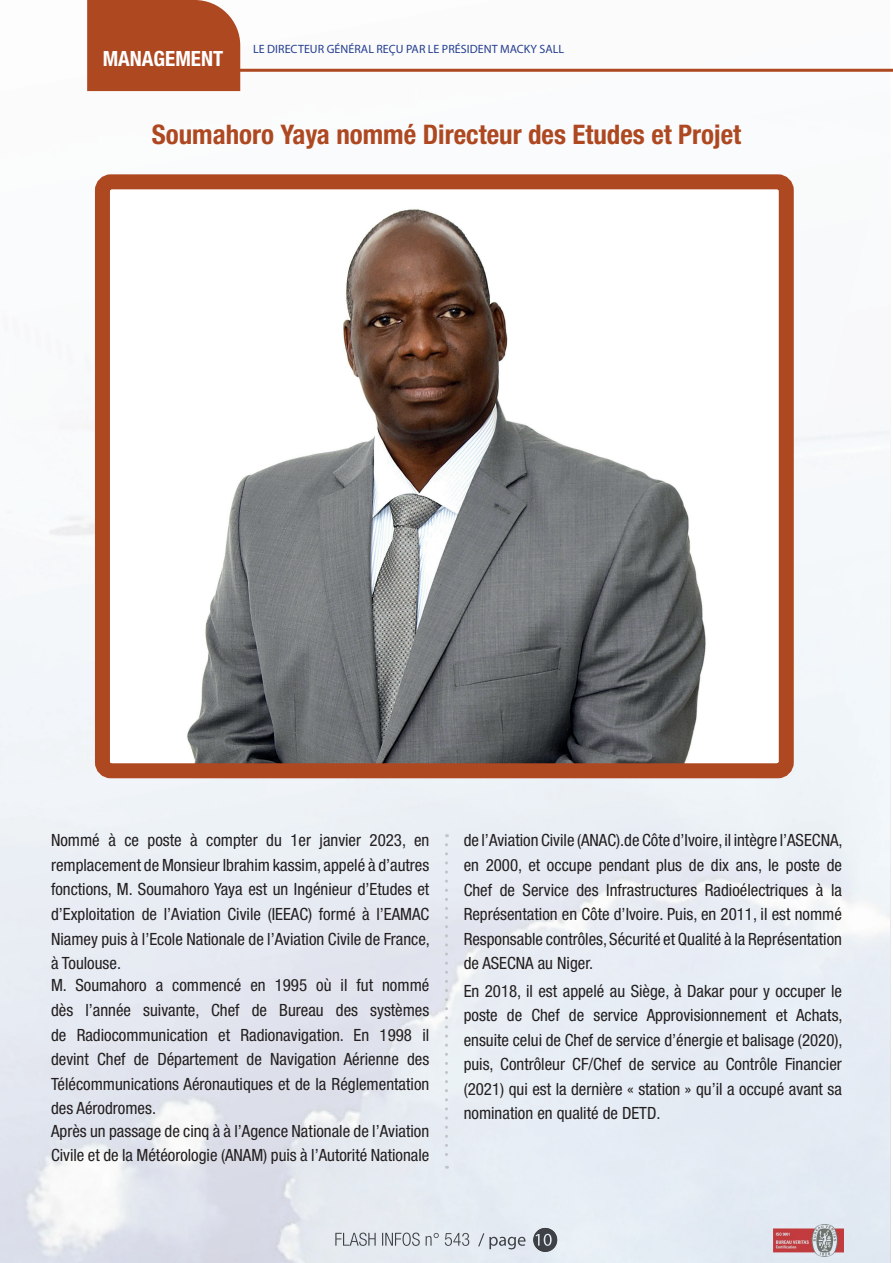
<style>
.page{position:relative;width:893px;height:1263px;background:#fff}
.page>*{position:absolute;margin:0;border:0;box-sizing:border-box;transform-origin:0 0}
.t1{font:700 condensed 27px "Helvetica Neue LT Std";color:#ae4821}
.t2{font:700 condensed 21px "Helvetica Neue LT Std";color:#fff}
.t3{font:condensed 16.95px/24.6px "Helvetica Neue LT Std";color:#231f20;text-align:justify}
.t4{font:12px "Myriad Pro";letter-spacing:.005em;color:#253f8e}
</style>
<div class="page">
<img style="left:727px;top:584px;width:163px;height:679px">
<div style="left:0;top:497px;width:41px;height:182px;background:#f5f7fa"></div>
<img style="left:782px;top:811px;width:108px;height:452px">
<img style="left:355px;top:876px;width:343px;height:387px">
<div style="left:836px;top:1036px;width:54px;height:227px;background:#e4eaf3"></div>
<div style="left:0;top:880px;width:211px;height:103px;background:#e9ecf4"></div>
<div style="left:0;top:934px;width:199px;height:219px;background:#e5e8f1"></div>
<img style="left:0;top:1153px;width:251px;height:110px">
<img style="left:239px;top:1213px;width:218px;height:50px">
<img style="left:533px;top:1228px;width:24px;height:24px">
<img style="left:774px;top:1224px;width:69px;height:32px">
<img style="left:335px;top:1232px;width:135px;height:14px">
<img style="left:474px;top:1233px;width:56px;height:16px">
<img style="left:536px;top:1234px;width:16px;height:12px">
<img style="left:890px;top:68px;width:3px;height:1195px">
<hr style="left:214px;top:69px;width:679px;height:3px;background:#ae4821">
<div style="left:87px;top:0;width:153px;height:91px;background:#ae4821"></div>
<svg style="left:445px;top:845px;width:3px;height:324px"></svg>
<img style="left:186px;top:209px;width:592px;height:553px">
<div style="left:95px;top:174px;width:699px;height:604px;border:15px solid #ae4821;border-radius:9px"></div>
<p class="t2" style="left:103px;top:45px;width:122px">MANAGEMENT</p>
<p class="t4" style="left:253px;top:42px;width:312px">LE DIRECTEUR GÉNÉRAL REÇU PAR LE PRÉSIDENT MACKY SALL</p>
<h1 class="t1" style="left:152px;top:118px;width:591px">Soumahoro Yaya nommé Directeur des Etudes et Projet</h1>
<p class="t3" style="left:51px;top:828px;width:380px">Nommé à ce poste à compter du 1er janvier 2023, en remplacement de Monsieur Ibrahim kassim, appelé à d’autres fonctions, M. Soumahoro Yaya est un Ingénieur d’Etudes et d’Exploitation de l’Aviation Civile (IEEAC) formé à l’EAMAC Niamey puis à l’Ecole Nationale de l’Aviation Civile de France, à Toulouse.</p>
<p class="t3" style="left:51px;top:973px;width:380px">M. Soumahoro a commencé en 1995 où il fut nommé dès l’année suivante, Chef de Bureau des systèmes de Radiocommunication et Radionavigation. En 1998 il devint Chef de Département de Navigation Aérienne des Télécommunications Aéronautiques et de la Réglementation des Aérodromes.</p>
<p class="t3" style="left:51px;top:1118px;width:380px">Après un passage de cinq à à l’Agence Nationale de l’Aviation<br>Civile et de la Météorologie (ANAM) puis à l’Autorité Nationale</p>
<p class="t3" style="left:464px;top:828px;width:380px">de l’Aviation Civile (ANAC).de Côte d’Ivoire, il intègre l’ASECNA, en 2000, et occupe pendant plus de dix ans, le poste de Chef de Service des Infrastructures Radioélectriques à la Représentation en Côte d’Ivoire. Puis, en 2011, il est nommé Responsable contrôles, Sécurité et Qualité à la Représentation de ASECNA au Niger.</p>
<p class="t3" style="left:464px;top:978px;width:380px">En 2018, il est appelé au Siège, à Dakar pour y occuper le poste de Chef de service Approvisionnement et Achats, ensuite celui de Chef de service d’énergie et balisage (2020), puis, Contrôleur CF/Chef de service au Contrôle Financier (2021) qui est la dernière « station » qu’il a occupé avant sa nomination en qualité de DETD.</p>
</div>
